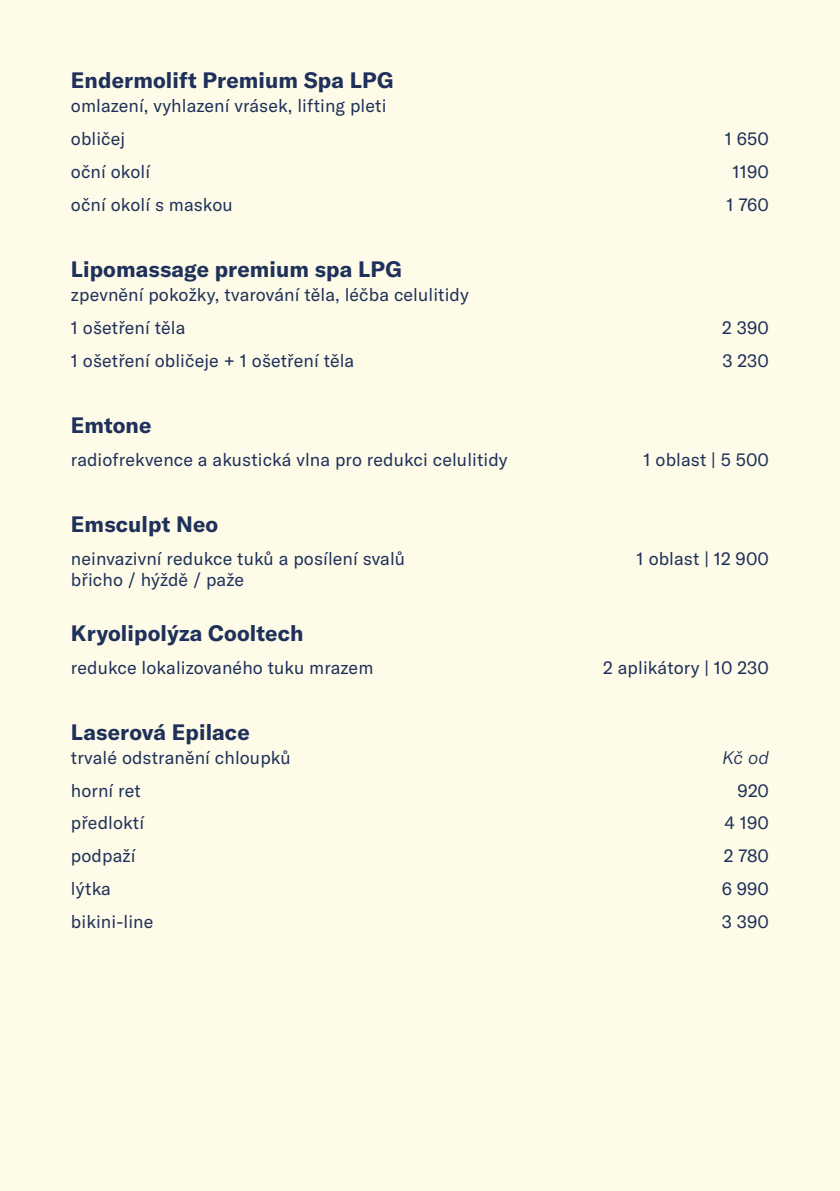
<style>
.page{position:relative;width:840px;height:1191px;background:#fff}
.page>*{position:absolute;margin:0;border:0;box-sizing:border-box;transform-origin:0 0}
.t1{font:700 22px "GT America LC";letter-spacing:.005em;color:#1f315b}
.t2{font:18px/33px "GT America LC";letter-spacing:.005em;color:#1f315b}
.t3{font:italic 300 18px "GT America LC";color:#1f315b}
</style>
<div class="page">
<div style="left:0;top:0;width:839px;height:1190px;background:#fefce8"></div>
<p class="t1" style="left:71px;top:67px;width:324px">Endermolift Premium Spa LPG</p>
<p class="t2" style="left:71px;top:89px;width:317px">omlazení, vyhlazení vrásek, lifting pleti obličej</p>
<p class="t2" style="left:724px;top:122px;width:46px">1 650</p>
<p class="t2" style="left:71px;top:155px;width:81px">oční okolí</p>
<p class="t2" style="left:732px;top:155px;width:38px">1190</p>
<p class="t2" style="left:71px;top:188px;width:163px">oční okolí s maskou</p>
<p class="t2" style="left:726px;top:188px;width:44px">1 760</p>
<p class="t1" style="left:71px;top:255px;width:332px">Lipomassage premium spa LPG</p>
<p class="t2" style="left:71px;top:278px;width:399px">zpevnění pokožky, tvarování těla, léčba celulitidy<br>1 ošetření těla</p>
<p class="t2" style="left:721px;top:311px;width:48px">2 390</p>
<p class="t2" style="left:71px;top:344px;width:285px">1 ošetření obličeje + 1 ošetření těla</p>
<p class="t2" style="left:722px;top:344px;width:48px">3 230</p>
<p class="t1" style="left:71px;top:411px;width:82px">Emtone</p>
<p class="t2" style="left:71px;top:443px;width:438px">radiofrekvence a akustická vlna pro redukci celulitidy</p>
<p class="t2" style="left:643px;top:443px;width:127px">1 oblast | 5 500</p>
<p class="t1" style="left:71px;top:510px;width:149px">Emsculpt Neo</p>
<p class="t2" style="left:71px;top:542px;width:335px">neinvazivní redukce tuků a posílení svalů</p>
<p class="t2" style="left:636px;top:542px;width:134px">1 oblast | 12 900</p>
<p class="t2" style="left:71px;top:563px;width:174px">břicho / hýždě / paže</p>
<p class="t1" style="left:71px;top:619px;width:234px">Kryolipolýza Cooltech</p>
<p class="t2" style="left:71px;top:651px;width:304px">redukce lokalizovaného tuku mrazem</p>
<p class="t2" style="left:603px;top:651px;width:167px">2 aplikátory | 10 230</p>
<p class="t1" style="left:71px;top:718px;width:180px">Laserová Epilace</p>
<p class="t2" style="left:71px;top:740px;width:221px">trvalé odstranění chloupků</p>
<p class="t3" style="left:721px;top:746px;width:48px">Kč od</p>
<p class="t2" style="left:71px;top:773px;width:71px">horní ret</p>
<p class="t2" style="left:737px;top:773px;width:33px">920</p>
<p class="t2" style="left:71px;top:806px;width:75px">předloktí</p>
<p class="t2" style="left:724px;top:806px;width:46px">4 190</p>
<p class="t2" style="left:71px;top:839px;width:66px">podpaží</p>
<p class="t2" style="left:723px;top:839px;width:47px">2 780</p>
<p class="t2" style="left:71px;top:872px;width:42px">lýtka</p>
<p class="t2" style="left:721px;top:872px;width:49px">6 990</p>
<p class="t2" style="left:71px;top:905px;width:84px">bikini-line</p>
<p class="t2" style="left:721px;top:905px;width:49px">3 390</p>
</div>
